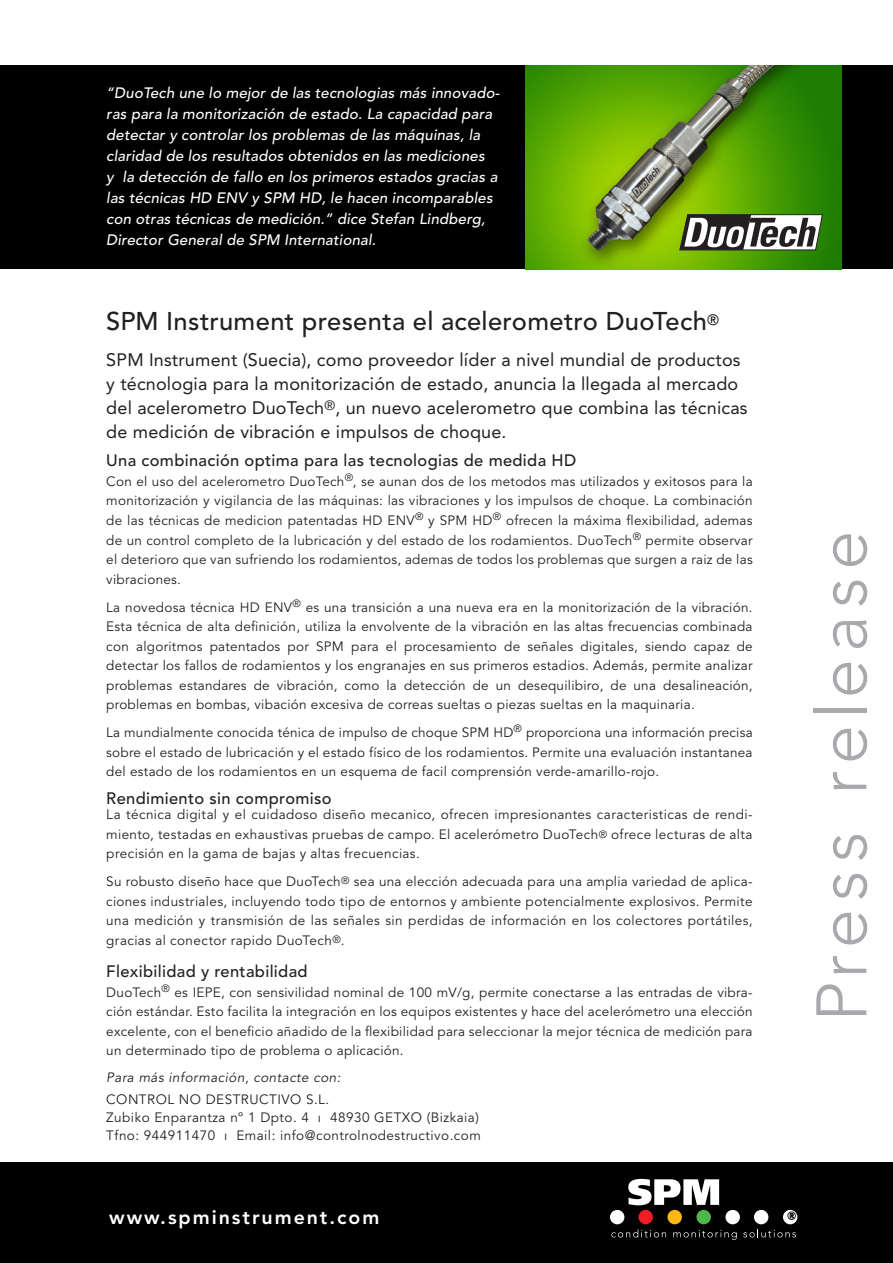
<style>
.page{position:relative;width:893px;height:1263px;background:#fff}
.page>*{position:absolute;margin:0;border:0;box-sizing:border-box;transform-origin:0 0}
.t1{font:300 70.8px "Avenir LT Std";letter-spacing:.095em;color:#a8a9ad}
.t2{font:500 25.5px "Avenir LT Std";letter-spacing:.01em;color:#231f20}
.t3{font:800 19.5px "Avenir LT Std";letter-spacing:.1em;color:#fff}
.t4{font:18px/24px "Avenir LT Std";letter-spacing:.01em;color:#231f20}
.Underrubbe{font:500 16.5px "Avenir LT Std";letter-spacing:.02em;color:#231f20}
.t5{font:italic 500 15px/21px "Avenir LT Std";letter-spacing:.01em;color:#fff}
.t6{font:13.5px/19.5px "Avenir LT Std";letter-spacing:.025em;color:#231f20;text-align:justify}
.t7{font:italic 13.5px "Avenir LT Std";letter-spacing:.035em;color:#231f20}
.s1{font-size:10.5px}
</style>
<div class="page">
<div style="left:0;top:66px;width:893px;height:203px;background:#000001"></div>
<div style="left:0;top:1162px;width:893px;height:101px;background:#000001"></div>
<svg style="left:628px;top:1179px;width:91px;height:26px"></svg>
<div style="left:610px;top:1210px;width:14px;height:14px;background:#fff;border-radius:50%"></div>
<div style="left:754px;top:1210px;width:14px;height:14px;background:#fff;border-radius:50%"></div>
<div style="left:696px;top:1210px;width:15px;height:14px;background:#4cb848;border-radius:50%"></div>
<div style="left:667px;top:1210px;width:15px;height:14px;background:#fcb814;border-radius:50%"></div>
<div style="left:638px;top:1210px;width:15px;height:14px;background:#ee1d23;border-radius:50%"></div>
<div style="left:725px;top:1210px;width:15px;height:14px;background:#fff;border-radius:50%"></div>
<div style="left:783px;top:1210px;width:14px;height:14px;background:#fff;border-radius:50%"></div>
<div style="left:787px;top:1211px;width:9px;height:9px;border:1px solid #231f20;border-radius:50%"></div>
<svg style="left:790px;top:1213px;width:4px;height:5px"></svg>
<svg style="left:611px;top:1229px;width:55px;height:8px"></svg>
<svg style="left:673px;top:1230px;width:64px;height:10px"></svg>
<svg style="left:743px;top:1229px;width:53px;height:8px"></svg>
<img style="left:526px;top:66px;width:316px;height:203px">
<svg style="left:679px;top:214px;width:144px;height:36px;background:#878980"></svg>
<p class="t5" style="left:106px;top:83px;width:395px">“DuoTech une lo mejor de las tecnologias más innovado&shy;ras para la monitorización de estado. La capacidad para detectar y controlar los problemas de las máquinas, la claridad de los resultados obtenidos en las mediciones<br>y la detección de fallo en los primeros estados gracias a las técnicas HD ENV y SPM HD, le hacen incomparables con otras técnicas de medición.” dice Stefan Lindberg, Director General de SPM International.</p>
<p class="t2" style="left:106px;top:306px;width:614px">SPM Instrument presenta el acelerometro DuoTech<sup>®</sup></p>
<p class="t4" style="left:106px;top:348px;width:643px">SPM Instrument (Suecia), como proveedor líder a nivel mundial de productos y técnologia para la monitorización de estado, anuncia la llegada al mercado del acelerometro DuoTech<sup>®</sup>, un nuevo acelerometro que combina las técnicas de medición de vibración e impulsos de choque.</p>
<p class="Underrubbe" style="left:106px;top:451px;width:471px">Una combinación optima para las tecnologias de medida HD</p>
<p class="t6" style="left:106px;top:472px;width:648px">Con el uso del acelerometro DuoTech<sup>®</sup>, se aunan dos de los metodos mas utilizados y exitosos para la monitorización y vigilancia de las máquinas: las vibraciones y los impulsos de choque. La combinación de las técnicas de medicion patentadas HD ENV<sup>®</sup> y SPM HD<sup>®</sup> ofrecen la máxima flexibilidad, ademas de un control completo de la lubricación y del estado de los rodamientos. DuoTech<sup>®</sup> permite observar el deterioro que van sufriendo los rodamientos, ademas de todos los problemas que surgen a raiz de las vibraciones.</p>
<p class="t6" style="left:106px;top:597px;width:648px">La novedosa técnica HD ENV<sup>®</sup> es una transición a una nueva era en la monitorización de la vibración.<br>Esta técnica de alta definición, utiliza la envolvente de la vibración en las altas frecuencias combinada con algoritmos patentados por SPM para el procesamiento de señales digitales, siendo capaz de detectar los fallos de rodamientos y los engranajes en sus primeros estadios. Además, permite analizar problemas estandares de vibración, como la detección de un desequilibiro, de una desalineación, problemas en bombas, vibación excesiva de correas sueltas o piezas sueltas en la maquinaria.</p>
<p class="t6" style="left:106px;top:723px;width:648px">La mundialmente conocida ténica de impulso de choque SPM HD<sup>®</sup> proporciona una información precisa sobre el estado de lubricación y el estado físico de los rodamientos. Permite una evaluación instantanea del estado de los rodamientos en un esquema de facil comprensión verde-amarillo-rojo.</p>
<p class="Underrubbe" style="left:106px;top:789px;width:227px">Rendimiento sin compromiso</p>
<p class="t6" style="left:106px;top:805px;width:648px">La técnica digital y el cuidadoso diseño mecanico, ofrecen impresionantes caracteristicas de rendi&shy;miento, testadas en exhaustivas pruebas de campo. El acelerómetro DuoTech<span class="s1">®</span> ofrece lecturas de alta precisión en la gama de bajas y altas frecuencias.</p>
<p class="t6" style="left:106px;top:872px;width:648px">Su robusto diseño hace que DuoTech<span class="s1">®</span> sea una elección adecuada para una amplia variedad de aplica&shy;ciones industriales, incluyendo todo tipo de entornos y ambiente potencialmente explosivos. Permite una medición y transmisión de las señales sin perdidas de información en los colectores portátiles, gracias al conector rapido DuoTech<span class="s1">®</span>.</p>
<p class="Underrubbe" style="left:106px;top:962px;width:203px">Flexibilidad y rentabilidad</p>
<p class="t6" style="left:106px;top:982px;width:648px">DuoTech<sup>®</sup> es IEPE, con sensivilidad nominal de 100 mV/g, permite conectarse a las entradas de vibra&shy;ción estándar. Esto facilita la integración en los equipos existentes y hace del acelerómetro una elección excelente, con el beneficio añadido de la flexibilidad para seleccionar la mejor técnica de medición para un determinado tipo de problema o aplicación.</p>
<p class="t7" style="left:106px;top:1069px;width:236px">Para más información, contacte con:</p>
<p class="t6" style="left:106px;top:1090px;width:224px">CONTROL NO DESTRUCTIVO S.L.</p>
<p class="t6" style="left:106px;top:1108px;width:374px">Zubiko Enparantza nº 1 Dpto. 4 ı 48930 GETXO (Bizkaia)</p>
<p class="t6" style="left:106px;top:1126px;width:376px">Tfno: 944911470 ı Email: info@controlnodestructivo.com</p>
<p class="t3" style="left:109px;top:1205px;width:272px">www.spminstrument.com</p>
<p class="t1" style="left:800px;top:1022px;width:493px;rotate:-90deg">Press release</p>
</div>
